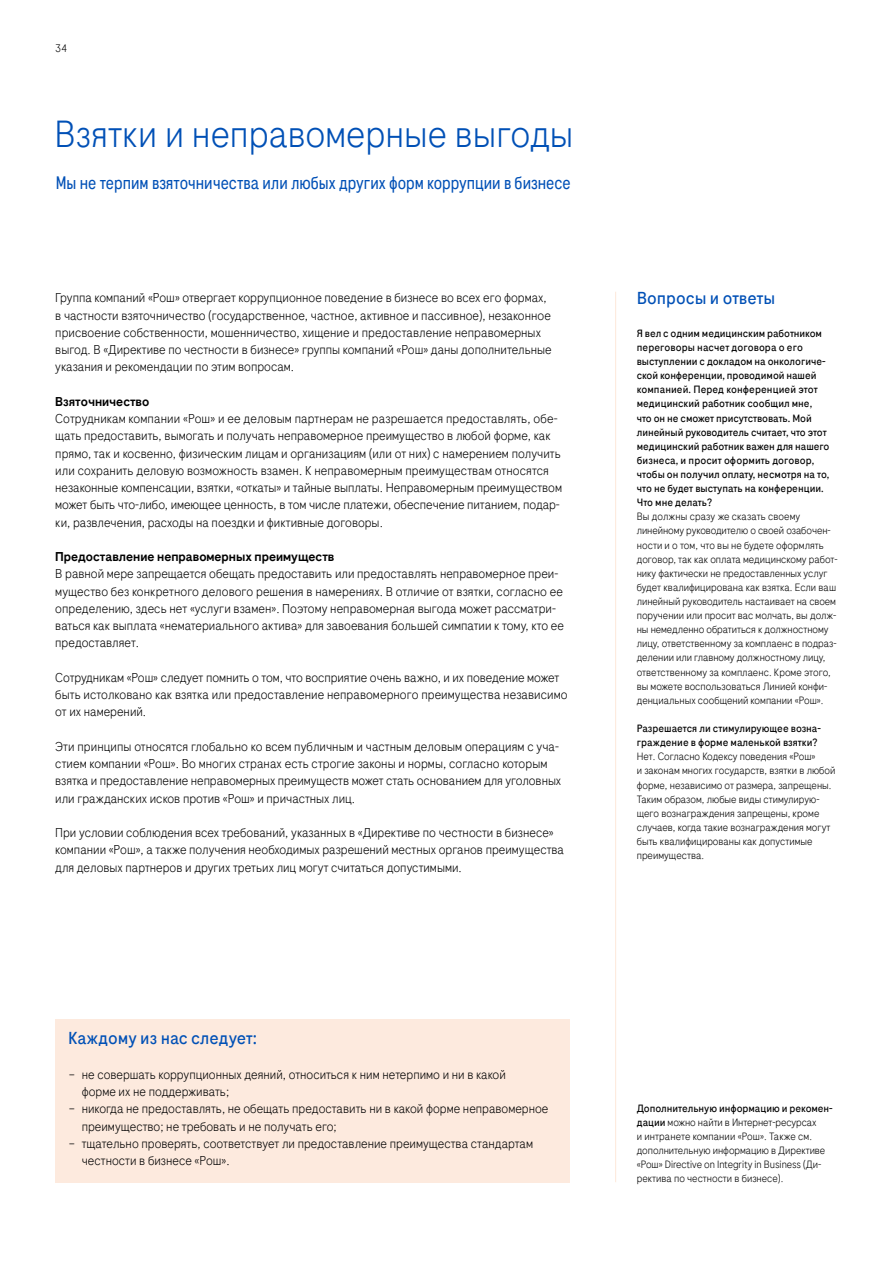
<style>
.page{position:relative;width:893px;height:1263px;background:#fff}
.page>*{position:absolute;margin:0;border:0;box-sizing:border-box;transform-origin:0 0}
.t1{font:300 37.5px "Roche Sans";color:#0050b6}
.t2{font:18px "Roche Sans Condensed";color:#0050b6}
.t3{font:17.25px "Roche Sans";color:#0050b6}
.t4{font:300 12.75px/17.2px "Roche Sans";color:#000}
.t5{font:500 12.75px "Roche Sans";color:#000}
.t6{font:300 10.8px "Roche Sans";color:#000}
.t7{font:300 10.5px/14.1px "Roche Sans";color:#000}
.t8{font:10.5px/14.1px "Roche Sans";letter-spacing:-.005em;color:#000}
.s1{font-weight:400}
</style>
<div class="page">
<hr style="left:615px;top:292px;width:1px;height:890px;background:#fdeade">
<div style="left:55px;top:1019px;width:515px;height:163px;background:#fdeade"></div>
<p class="t6" style="left:55px;top:42px;width:14px">34</p>
<h1 class="t1" style="left:55px;top:111px;width:520px">Взятки и неправомерные выгоды</h1>
<h2 class="t2" style="left:56px;top:172px;width:517px">Мы не терпим взяточничества или любых других форм коррупции в бизнесе</h2>
<p class="t4" style="left:55px;top:289px;width:498px">Группа компаний «Рош» отвергает коррупционное поведение в бизнесе во всех его формах, в частности взяточничество (государственное, частное, активное и пассивное), незаконное присвоение собственности, мошенничество, хищение и предоставление неправомерных выгод. В «Директиве по честности в бизнесе» группы компаний «Рош» даны дополнительные указания и рекомендации по этим вопросам.</p>
<p class="t5" style="left:55px;top:393px;width:96px">Взяточничество</p>
<p class="t4" style="left:55px;top:410px;width:508px">Сотрудникам компании «Рош» и ее деловым партнерам не разрешается предоставлять, обе&shy;щать предоставить, вымогать и получать неправомерное преимущество в любой форме, как прямо, так и косвенно, физическим лицам и организациям (или от них) с намерением получить или сохранить деловую возможность взамен. К неправомерным преимуществам относятся незаконные компенсации, взятки, «откаты» и тайные выплаты. Неправомерным преимуществом может быть что-либо, имеющее ценность, в том числе платежи, обеспечение питанием, подар&shy;ки, развлечения, расходы на поездки и фиктивные договоры.</p>
<p class="t5" style="left:55px;top:549px;width:281px">Предоставление неправомерных преимуществ</p>
<p class="t4" style="left:55px;top:565px;width:510px">В равной мере запрещается обещать предоставить или предоставлять неправомерное преи&shy;мущество без конкретного делового решения в намерениях. В отличие от взятки, согласно ее определению, здесь нет «услуги взамен». Поэтому неправомерная выгода может рассматри&shy;ваться как выплата «нематериального актива» для завоевания большей симпатии к тому, кто ее предоставляет.</p>
<p class="t4" style="left:55px;top:669px;width:514px">Сотрудникам «Рош» следует помнить о том, что восприятие очень важно, и их поведение может быть истолковано как взятка или предоставление неправомерного преимущества независимо от их намерений.</p>
<p class="t4" style="left:55px;top:738px;width:507px">Эти принципы относятся глобально ко всем публичным и частным деловым операциям с уча&shy;стием компании «Рош». Во многих странах есть строгие законы и нормы, согласно которым взятка и предоставление неправомерных преимуществ может стать основанием для уголовных или гражданских исков против «Рош» и причастных лиц.</p>
<p class="t4" style="left:55px;top:824px;width:510px">При условии соблюдения всех требований, указанных в «Директиве по честности в бизнесе» компании «Рош», а также получения необходимых разрешений местных органов преимущества для деловых партнеров и других третьих лиц могут считаться допустимыми.</p>
<h3 class="t3" style="left:68px;top:1027px;width:190px">Каждому из нас следует:</h3>
<p class="t4" style="left:82px;top:1065px;width:426px;text-indent:-13px">– не совершать коррупционных деяний, относиться к ним нетерпимо и ни в какой форме их не поддерживать;</p>
<p class="t4" style="left:82px;top:1100px;width:468px;text-indent:-13px">– никогда не предоставлять, не обещать предоставить ни в какой форме неправомерное преимущество; не требовать и не получать его;</p>
<p class="t4" style="left:82px;top:1134px;width:453px;text-indent:-13px">– тщательно проверять, соответствует ли предоставление преимущества стандартам честности в бизнесе «Рош».</p>
<h3 class="t3" style="left:637px;top:287px;width:140px">Вопросы и ответы</h3>
<p class="t8" style="left:637px;top:326px;width:194px">Я вел с одним медицинским работником переговоры насчет договора о его выступлении с докладом на онкологиче&shy;ской конференции, проводимой нашей компанией. Перед конференцией этот медицинский работник сообщил мне, что он не сможет присутствовать. Мой линейный руководитель считает, что этот медицинский работник важен для нашего бизнеса, и просит оформить договор, чтобы он получил оплату, несмотря на то, что не будет выступать на конференции.<br>Что мне делать?</p>
<p class="t7" style="left:637px;top:509px;width:202px">Вы должны сразу же сказать своему линейному руководителю о своей озабочен&shy;ности и о том, что вы не будете оформлять договор, так как оплата медицинскому работ&shy;нику фактически не предоставленных услуг будет квалифицирована как взятка. Если ваш линейный руководитель настаивает на своем поручении или просит вас молчать, вы долж&shy;ны немедленно обратиться к должностному лицу, ответственному за комплаенс в подраз&shy;делении или главному должностному лицу, ответственному за комплаенс. Кроме этого, вы можете воспользоваться Линией конфи&shy;денциальных сообщений компании «Рош».</p>
<p class="t8" style="left:637px;top:721px;width:186px">Разрешается ли стимулирующее возна&shy;граждение в форме маленькой взятки?</p>
<p class="t7" style="left:637px;top:749px;width:200px">Нет. Согласно Кодексу поведения «Рош»<br>и законам многих государств, взятки в любой форме, независимо от размера, запрещены.<br>Таким образом, любые виды стимулирую&shy;щего вознаграждения запрещены, кроме случаев, когда такие вознаграждения могут быть квалифицированы как допустимые преимущества.</p>
<p class="t7" style="left:637px;top:1101px;width:197px"><span class="s1">Дополнительную информацию и рекомен&shy;дации</span> можно найти в Интернет-ресурсах<br>и интранете компании «Рош». Также см. дополнительную информацию в Директиве «Рош» Directive on Integrity in Business (Ди&shy;ректива по честности в бизнесе).</p>
</div>
